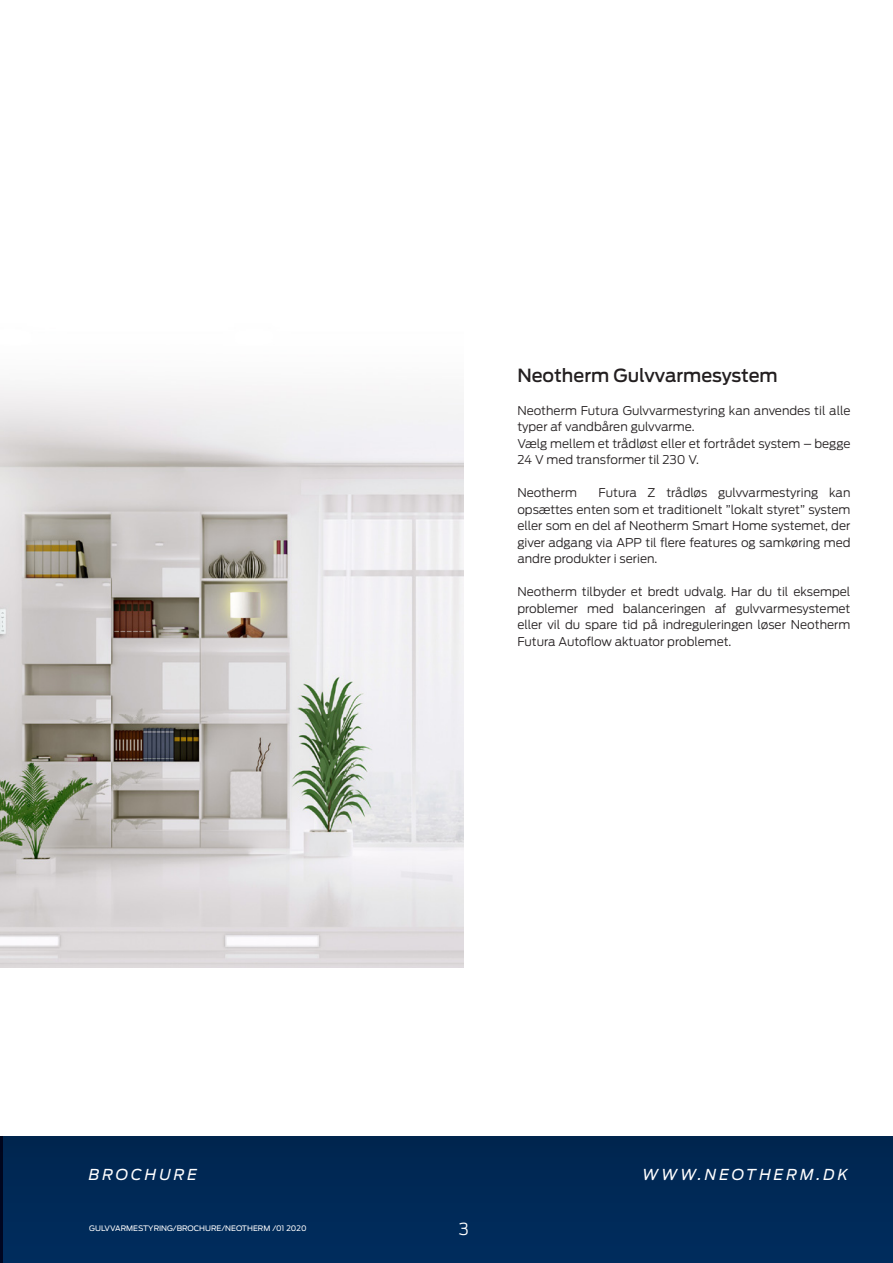
<style>
.page{position:relative;width:893px;height:1263px;background:#fff}
.page>*{position:absolute;margin:0;border:0;box-sizing:border-box;transform-origin:0 0}
.t1{font:500 18px "Antenna";color:#231f20}
.t2{font:300 16.5px "Antenna";color:#fff}
.t3{font:italic 15px "Antenna";letter-spacing:.2em;color:#fff}
.t4{font:300 12px/16.5px "Antenna";color:#231f20}
.t5{font:7.5px "Antenna";color:#fff}
</style>
<div class="page">
<div style="left:0;top:1137px;width:893px;height:126px;background:#002957"></div>
<img style="left:0;top:385px;width:464px;height:582px">
<p class="t1" style="left:517px;top:364px;width:262px">Neotherm Gulvvarmesystem</p>
<p class="t4" style="left:517px;top:402px;width:335px">Neotherm Futura Gulvvarmestyring kan anvendes til alle typer af vandbåren gulvvarme.</p>
<p class="t4" style="left:517px;top:435px;width:335px">Vælg mellem et trådløst eller et fortrådet system – begge<br>24 V med transformer til 230 V.</p>
<p class="t4" style="left:517px;top:485px;width:61px">Neotherm</p>
<p class="t4" style="left:517px;top:485px;width:335px;text-align:justify;text-indent:81px">Futura Z trådløs gulvvarmestyring kan opsættes enten som et traditionelt ”lokalt styret” system eller som en del af Neotherm Smart Home systemet, der giver adgang via APP til flere features og samkøring med andre produkter i serien.</p>
<p class="t4" style="left:517px;top:584px;width:335px;text-align:justify">Neotherm tilbyder et bredt udvalg. Har du til eksempel problemer med balanceringen af gulvvarmesystemet eller vil du spare tid på indreguleringen løser Neotherm Futura Autoflow aktuator problemet.</p>
<p class="t3" style="left:89px;top:1166px;width:110px">BROCHURE</p>
<p class="t3" style="left:642px;top:1166px;width:207px">WWW.NEOTHERM.DK</p>
<p class="t5" style="left:89px;top:1224px;width:219px">GULVVARMESTYRING/BROCHURE/NEOTHERM /01 2020</p>
<h2 class="t2" style="left:459px;top:1219px;width:12px">3</h2>
</div>
